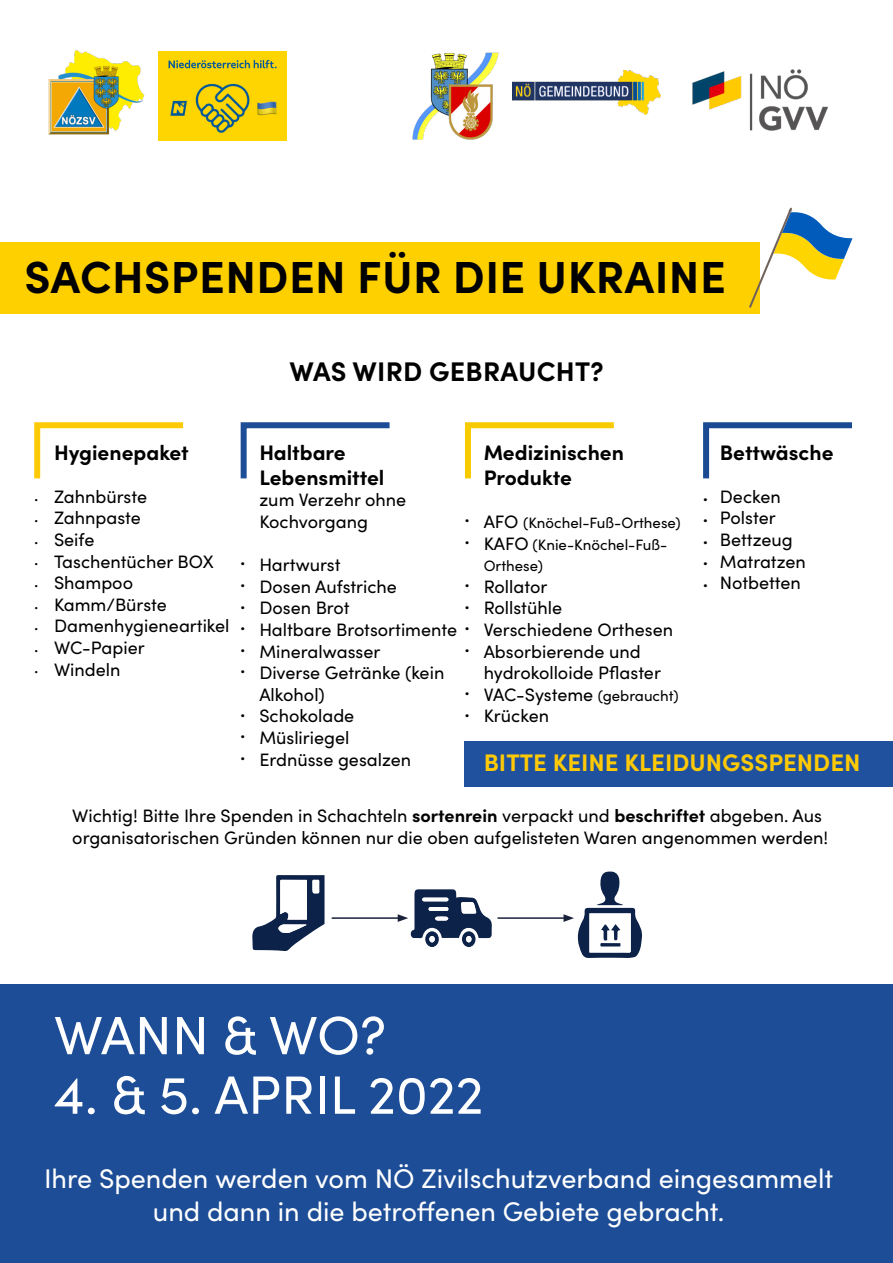
<style>
.page{position:relative;width:893px;height:1263px;background:#fff}
.page>*{position:absolute;margin:0;border:0;box-sizing:border-box;transform-origin:0 0}
.t1{font:54px "Sofia Pro";color:#fff}
.t2{font:700 45px "Sofia Pro";letter-spacing:.01em;color:#000}
.t3{font:27px/32.4px "Sofia Pro";color:#fff;text-align:center}
.t4{font:700 27px "Sofia Pro";letter-spacing:.01em;color:#000}
.t5{font:700 24px "Sofia Pro";color:#fec905}
.t6{font:700 21px/25.2px "Sofia Pro";color:#000}
.t7{font:18px/21.6px "Sofia Pro";color:#000}
.t8{font:700 18px/21.6px "Sofia Pro";color:#000;text-align:justify}
.t9{font:15px/21.6px "Sofia Pro";color:#000}
.s1{font-size:18px}
.s2{font-size:15px}
.s3{font-weight:700}
</style>
<div class="page">
<div style="left:0;top:242px;width:759px;height:72px;background:#ffd000"></div>
<div style="left:0;top:984px;width:893px;height:279px;background:#1c4d96"></div>
<img style="left:48px;top:50px;width:97px;height:85px">
<img style="left:412px;top:52px;width:87px;height:88px">
<img style="left:159px;top:51px;width:127px;height:89px">
<svg style="left:34px;top:422px;width:150px;height:57px"></svg>
<svg style="left:240px;top:422px;width:150px;height:57px"></svg>
<svg style="left:465px;top:422px;width:149px;height:57px"></svg>
<svg style="left:703px;top:422px;width:149px;height:57px"></svg>
<svg style="left:252px;top:875px;width:73px;height:76px"></svg>
<hr style="left:332px;top:917px;width:68px;height:2px;background:#1a213b">
<svg style="left:398px;top:889px;width:94px;height:58px"></svg>
<hr style="left:497px;top:917px;width:69px;height:2px;background:#1a213b">
<svg style="left:563px;top:871px;width:79px;height:87px"></svg>
<div style="left:465px;top:741px;width:428px;height:46px;background:#1f519e"></div>
<svg style="left:749px;top:208px;width:104px;height:100px"></svg>
<img style="left:692px;top:69px;width:136px;height:62px">
<img style="left:513px;top:70px;width:147px;height:45px">
<h2 class="t2" style="left:25px;top:242px;width:703px">SACHSPENDEN FÜR DIE UKRAINE</h2>
<h3 class="t4" style="left:289px;top:351px;width:316px">WAS WIRD GEBRAUCHT?</h3>
<p class="t7" style="left:34px;top:482px;width:6px;text-align:justify">. . . . . . . . .</p>
<p class="t6" style="left:54px;top:438px;width:136px">Hygienepaket</p>
<p class="t7" style="left:54px;top:485px;width:177px">Zahnbürste<br>Zahnpaste<br>Seife<br>Taschentücher BOX<br>Shampoo<br>Kamm/Bürste<br>Damenhygieneartikel<br>WC-Papier<br>Windeln</p>
<p class="t8" style="left:241px;top:547px;width:6px">. . . . . .</p>
<p class="t8" style="left:241px;top:698px;width:6px">. . .</p>
<p class="t6" style="left:259px;top:438px;width:127px">Haltbare<br>Lebensmittel</p>
<p class="t7" style="left:259px;top:488px;width:148px">zum Verzehr ohne<br>Kochvorgang</p>
<p class="t7" style="left:259px;top:553px;width:199px">Hartwurst<br>Dosen Aufstriche<br>Dosen Brot<br>Haltbare Brotsortimente<br>Mineralwasser<br>Diverse Getränke (kein<br>Alkohol)<br>Schokolade<br>Müsliriegel<br>Erdnüsse gesalzen</p>
<p class="t8" style="left:465px;top:504px;width:6px">. .</p>
<p class="t8" style="left:465px;top:568px;width:6px">. . . .</p>
<p class="t8" style="left:465px;top:676px;width:6px">. .</p>
<p class="t6" style="left:484px;top:438px;width:142px">Medizinischen<br>Produkte</p>
<p class="t9" style="left:484px;top:511px;width:199px"><span class="s1">AFO</span> (Knöchel-Fuß-Orthese)<br><span class="s1">KAFO</span> (Knie-Knöchel-Fuß-<br>Orthese)</p>
<p class="t7" style="left:484px;top:575px;width:197px">Rollator<br>Rollstühle<br>Verschiedene Orthesen<br>Absorbierende und hydrokolloide Pflaster<br>VAC-Systeme <span class="s2">(gebraucht)<br></span>Krücken</p>
<p class="t8" style="left:703px;top:482px;width:6px">. . . . .</p>
<p class="t6" style="left:720px;top:438px;width:115px">Bettwäsche</p>
<p class="t7" style="left:720px;top:485px;width:88px">Decken<br>Polster<br>Bettzeug<br>Matratzen<br>Notbetten</p>
<h3 class="t5" style="left:484px;top:744px;width:378px">BITTE KEINE KLEIDUNGSSPENDEN</h3>
<p class="t7" style="left:72px;top:804px;width:758px">Wichtig! Bitte Ihre Spenden in Schachteln <span class="s3">sortenrein</span> verpackt und <span class="s3">beschriftet</span> abgeben. Aus organisatorischen Gründen können nur die oben aufgelisteten Waren angenommen werden!</p>
<h1 class="t1" style="left:54px;top:996px;width:334px">WANN &amp; WO?</h1>
<h1 class="t1" style="left:54px;top:1055px;width:431px">4. &amp; 5. APRIL 2022</h1>
<h3 class="t3" style="left:44px;top:1161px;width:790px">Ihre Spenden werden vom NÖ Zivilschutzverband eingesammelt und dann in die betroffenen Gebiete gebracht.</h3>
</div>
